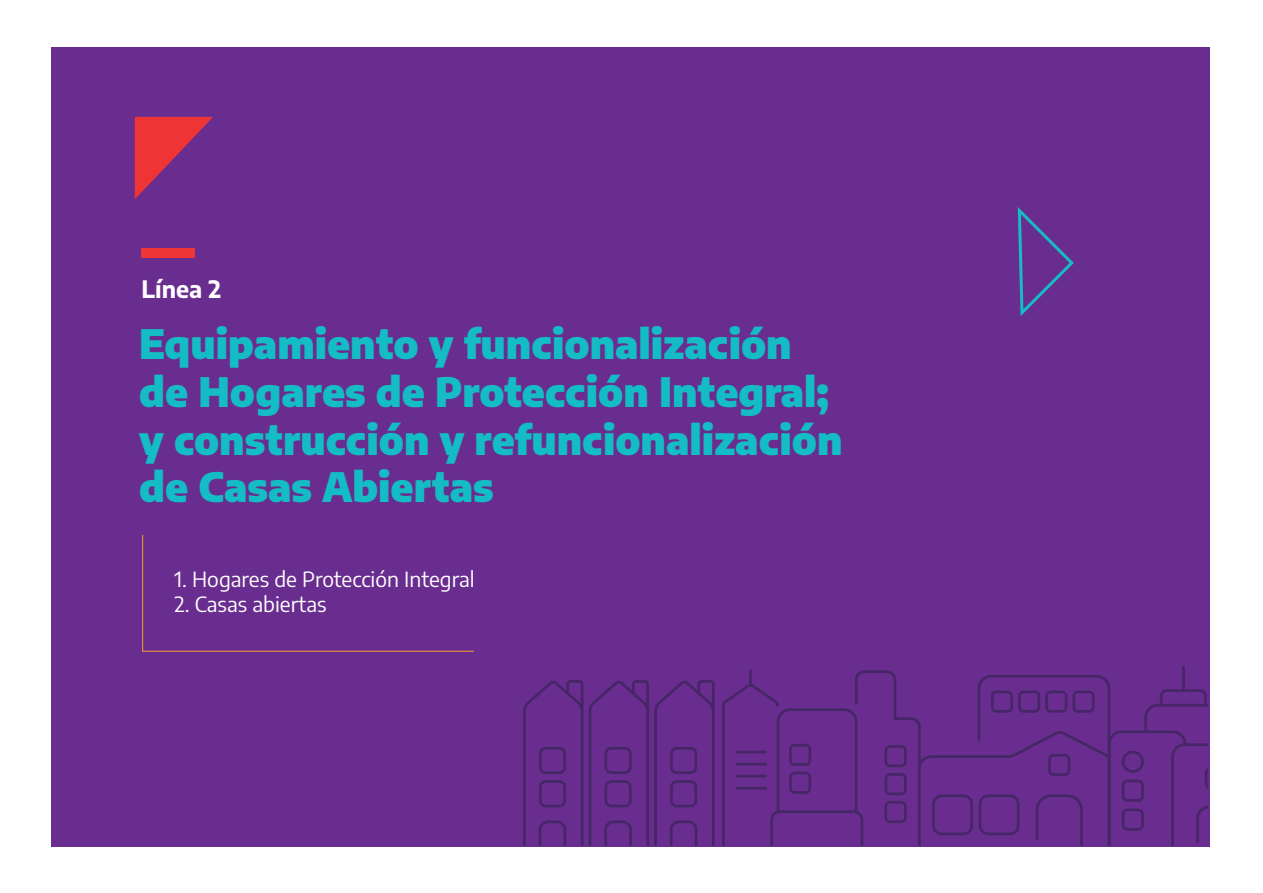
<style>
.page{position:relative;width:1263px;height:893px;background:#fff}
.page>*{position:absolute;margin:0;border:0;box-sizing:border-box;transform-origin:0 0}
.t1{font:900 39.75px/47.7px "Encode Sans";color:#14bcc5}
.t2{font:700 23.55px "Encode Sans";color:#fff}
.t3{font:21px "Encode Sans";color:#fff}
</style>
<div class="page">
<div style="left:51px;top:47px;width:1158px;height:799px;background:#692d8f"></div>
<svg style="left:1017px;top:207px;width:57px;height:109px"></svg>
<svg style="left:135px;top:117px;width:78px;height:82px"></svg>
<svg style="left:523px;top:680px;width:60px;height:165px"></svg>
<svg style="left:589px;top:680px;width:126px;height:165px"></svg>
<svg style="left:722px;top:666px;width:485px;height:179px"></svg>
<div style="left:142px;top:249px;width:53px;height:9px;background:#ee3435"></div>
<svg style="left:142px;top:535px;width:332px;height:117px"></svg>
<p class="t2" style="left:142px;top:272px;width:81px">Línea 2</p>
<p class="t1" style="left:139px;top:317px;width:705px">Equipamiento y funcionalización de Hogares de Protección Integral; y construcción y refuncionalización de Casas Abiertas</p>
<p class="t3" style="left:174px;top:564px;width:302px">1. Hogares de Protección Integral</p>
<p class="t3" style="left:174px;top:589px;width:154px">2. Casas abiertas</p>
</div>
